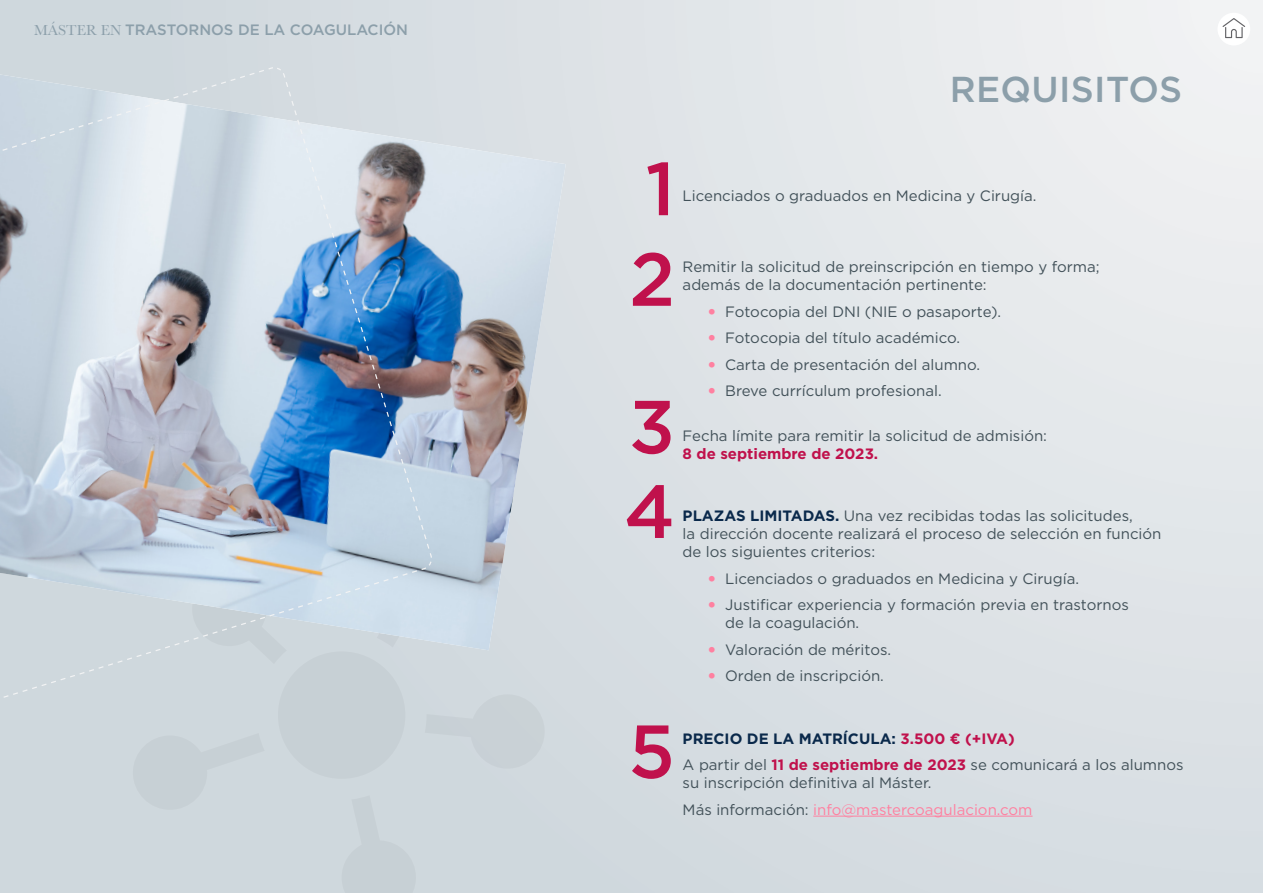
<style>
.page{position:relative;width:1263px;height:893px;background:#fff}
.page>*{position:absolute;margin:0;border:0;box-sizing:border-box;transform-origin:0 0}
.Texto_blanco{font:500 75px "Gotham";color:#c0114c}
.t1{font:500 36px "Gotham";letter-spacing:.01em;color:#8c9faa}
.Texto_Negro{font:15px/18px "Gotham";color:#425159}
.Texto_Negro-2{font:15px "Gotham";color:#ff80a0}
.t2{font:500 15px "Gotham";color:#8c9faa}
.Texto_Negro-3{font:700 15px "Gotham";color:#0a294b}
.s1{font-family:"Baskerville";font-weight:400}
.s2{font-weight:900;color:#ff80a0}
.s3{font-weight:700;color:#c0114c}
.s4{font-weight:700;color:#0a294b}
.s5{color:#c0114c}
.s6{color:#425159}
</style>
<div class="page">
<div style="left:0;top:0;width:1263px;height:893px;background:linear-gradient(to right,#ccd5db,#e7e9ec)"></div>
<div style="left:1217px;top:13px;width:33px;height:32px;background:#fff;border-radius:50%"></div>
<svg style="left:1222px;top:18px;width:23px;height:20px"></svg>
<hr style="left:813px;top:816px;width:219px;height:1px;background:#ff80a0">
<div style="left:425px;top:694px;width:120px;height:75px;background:#cad2d6"></div>
<div style="left:342px;top:795px;width:74px;height:98px;background:#c7d0d5"></div>
<div style="left:133px;top:733px;width:132px;height:77px;background:#c7d0d5"></div>
<div style="left:278px;top:651px;width:127px;height:128px;background:#c7d0d5;border-radius:50%"></div>
<img style="left:433px;top:75px;width:133px;height:575px">
<svg style="left:433px;top:519px;width:40px;height:128px;background:#c5d5e2"></svg>
<svg style="left:0;top:66px;width:433px;height:641px;background:#b6c5d5"></svg>
<p class="t2" style="left:34px;top:20px;width:376px"><span class="s1">MÁSTER EN</span> TRASTORNOS DE LA COAGULACIÓN</p>
<p class="t1" style="left:950px;top:66px;width:234px">REQUISITOS</p>
<p class="Texto_blanco" style="left:645px;top:140px;width:31px">1</p>
<p class="Texto_blanco" style="left:629px;top:230px;width:47px">2</p>
<p class="Texto_blanco" style="left:629px;top:378px;width:48px">3</p>
<p class="Texto_blanco" style="left:624px;top:462px;width:53px">4</p>
<p class="Texto_Negro" style="left:683px;top:186px;width:355px">Licenciados o graduados en Medicina y Cirugía.</p>
<p class="Texto_Negro" style="left:683px;top:257px;width:418px">Remitir la solicitud de preinscripción en tiempo y forma; además de la documentación pertinente:</p>
<p class="Texto_Negro" style="left:708px;top:302px;width:295px"><span class="s2">•</span> Fotocopia del DNI (NIE o pasaporte).</p>
<p class="Texto_Negro" style="left:708px;top:328px;width:254px"><span class="s2">•</span> Fotocopia del título académico.</p>
<p class="Texto_Negro" style="left:708px;top:355px;width:274px"><span class="s2">•</span> Carta de presentación del alumno.</p>
<p class="Texto_Negro" style="left:708px;top:381px;width:235px"><span class="s2">•</span> Breve currículum profesional.</p>
<p class="Texto_Negro" style="left:683px;top:426px;width:366px">Fecha límite para remitir la solicitud de admisión:<br><span class="s3">8 de septiembre de 2023.</span></p>
<p class="Texto_Negro" style="left:683px;top:506px;width:480px"><span class="s4">PLAZAS LIMITADAS.</span> Una vez recibidas todas las solicitudes,<br>la dirección docente realizará el proceso de selección en función de los siguientes criterios:</p>
<p class="Texto_Negro" style="left:708px;top:569px;width:372px"><span class="s2">•</span> Licenciados o graduados en Medicina y Cirugía.</p>
<p class="Texto_Negro" style="left:725px;top:595px;width:405px;text-indent:-17px"><span class="s2">•</span> Justificar experiencia y formación previa en trastornos de la coagulación.</p>
<p class="Texto_Negro" style="left:708px;top:640px;width:184px"><span class="s2">•</span> Valoración de méritos.</p>
<p class="Texto_Negro" style="left:708px;top:666px;width:177px"><span class="s2">•</span> Orden de inscripción.</p>
<p class="Texto_blanco" style="left:628px;top:702px;width:48px">5</p>
<p class="Texto_Negro-3" style="left:683px;top:728px;width:334px">PRECIO DE LA MATRÍCULA: <span class="s5">3.500 € (+IVA)</span></p>
<p class="Texto_Negro" style="left:683px;top:755px;width:502px">A partir del <span class="s3">11 de septiembre de 2023</span> se comunicará a los alumnos su inscripción definitiva al Máster.</p>
<p class="Texto_Negro-2" style="left:683px;top:800px;width:351px"><span class="s6">Más información:</span> info@mastercoagulacion.com</p>
</div>
